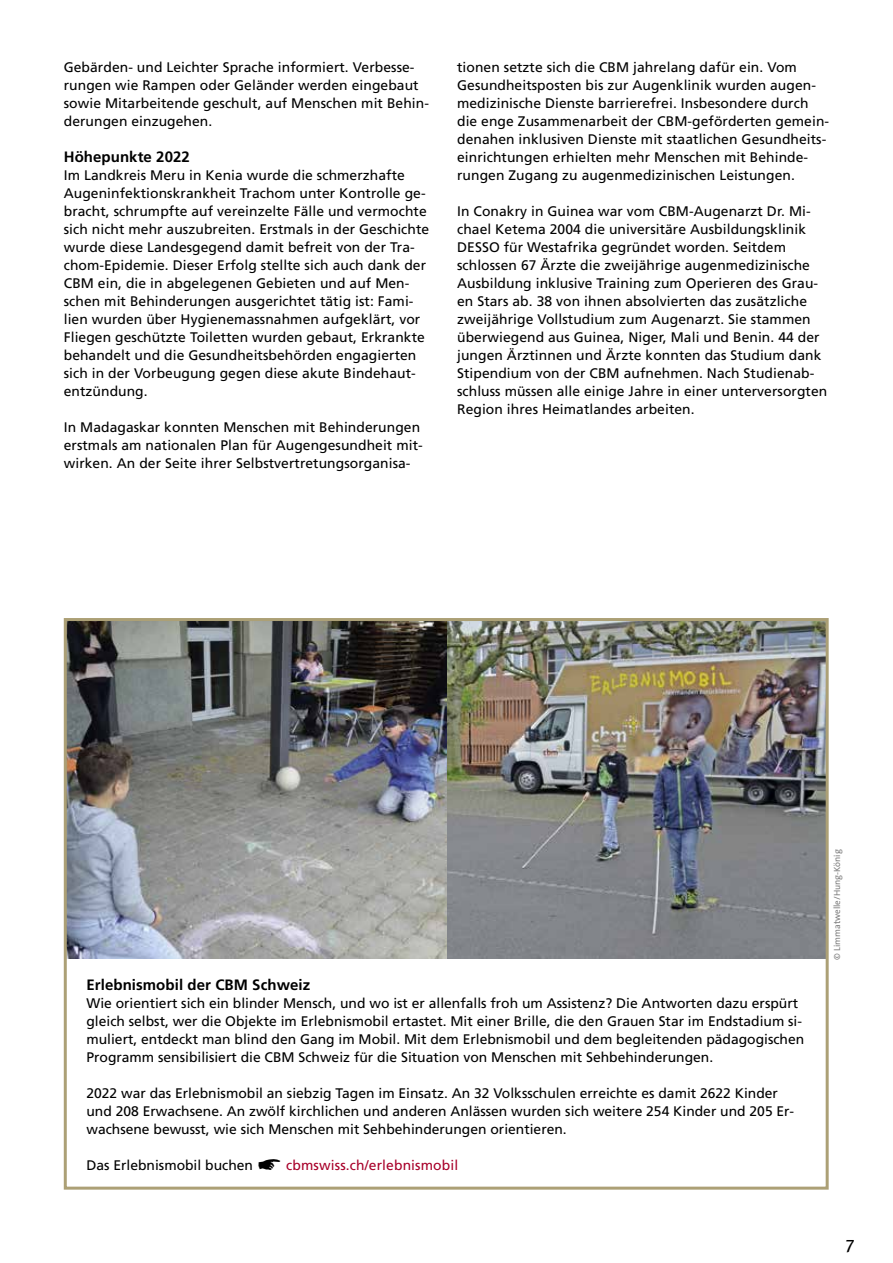
<style>
.page{position:relative;width:893px;height:1263px;background:#fff}
.page>*{position:absolute;margin:0;border:0;box-sizing:border-box;transform-origin:0 0}
.t1{font:18px "Meta Pro";color:#000}
.fliessbold{font:700 15px "Frutiger LT Com";letter-spacing:.005em;color:#000}
.fliesstext{font:13.8px/18px "Frutiger LT Com";letter-spacing:.005em;color:#000}
.fliesstext-2{font:13.8px "Frutiger LT Com";letter-spacing:.01em;color:#a8002a}
.t2{font:9px "The Sans Plain";color:#7c7c7c}
</style>
<div class="page">
<img style="left:68px;top:622px;width:757px;height:337px">
<div style="left:64px;top:618px;width:765px;height:571px;border:3px solid #aca076"></div>
<p class="fliesstext" style="left:64px;top:58px;width:367px">Gebärden- und Leichter Sprache informiert. Verbesse&shy;rungen wie Rampen oder Geländer werden eingebaut sowie Mitarbeitende geschult, auf Menschen mit Behin&shy;derungen einzugehen.</p>
<p class="fliessbold" style="left:64px;top:148px;width:128px">Höhepunkte 2022</p>
<p class="fliesstext" style="left:64px;top:166px;width:367px">Im Landkreis Meru in Kenia wurde die schmerzhafte Augeninfektionskrankheit Trachom unter Kontrolle ge&shy;bracht, schrumpfte auf vereinzelte Fälle und vermochte sich nicht mehr auszubreiten. Erstmals in der Geschichte wurde diese Landesgegend damit befreit von der Tra&shy;chom-Epidemie. Dieser Erfolg stellte sich auch dank der CBM ein, die in abgelegenen Gebieten und auf Men&shy;schen mit Behinderungen ausgerichtet tätig ist: Fami&shy;lien wurden über Hygienemassnahmen aufgeklärt, vor Fliegen geschützte Toiletten wurden gebaut, Erkrankte behandelt und die Gesundheitsbehörden engagierten sich in der Vorbeugung gegen diese akute Bindehaut&shy;entzündung.</p>
<p class="fliesstext" style="left:64px;top:418px;width:360px">In Madagaskar konnten Menschen mit Behinderungen erstmals am nationalen Plan für Augengesundheit mit&shy;wirken. An der Seite ihrer Selbstvertretungsorganisa-</p>
<p class="fliesstext" style="left:457px;top:58px;width:374px">tionen setzte sich die CBM jahrelang dafür ein. Vom Gesundheitsposten bis zur Augenklinik wurden augen&shy;medizinische Dienste barrierefrei. Insbesondere durch die enge Zusammenarbeit der CBM-geförderten gemein&shy;denahen inklusiven Dienste mit staatlichen Gesundheits&shy;einrichtungen erhielten mehr Menschen mit Behinde&shy;rungen Zugang zu augenmedizinischen Leistungen.</p>
<p class="fliesstext" style="left:457px;top:202px;width:372px">In Conakry in Guinea war vom CBM-Augenarzt Dr. Mi&shy;chael Ketema 2004 die universitäre Ausbildungsklinik DESSO für Westafrika gegründet worden. Seitdem schlossen 67 Ärzte die zweijährige augenmedizinische Ausbildung inklusive Training zum Operieren des Grau&shy;en Stars ab. 38 von ihnen absolvierten das zusätzliche zweijährige Vollstudium zum Augenarzt. Sie stammen überwiegend aus Guinea, Niger, Mali und Benin. 44 der jungen Ärztinnen und Ärzte konnten das Studium dank Stipendium von der CBM aufnehmen. Nach Studienab&shy;schluss müssen alle einige Jahre in einer unterversorgten Region ihres Heimatlandes arbeiten.</p>
<p class="t2" style="left:829px;top:960px;width:112px;rotate:-90deg">© Limmatwelle/Hung-König</p>
<p class="fliessbold" style="left:86px;top:976px;width:225px">Erlebnismobil der CBM Schweiz</p>
<p class="fliesstext" style="left:86px;top:994px;width:719px">Wie orientiert sich ein blinder Mensch, und wo ist er allenfalls froh um Assistenz? Die Antworten dazu erspürt gleich selbst, wer die Objekte im Erlebnismobil ertastet. Mit einer Brille, die den Grauen Star im Endstadium si&shy;muliert, entdeckt man blind den Gang im Mobil. Mit dem Erlebnismobil und dem begleitenden pädagogischen Programm sensibilisiert die CBM Schweiz für die Situation von Menschen mit Sehbehinderungen.</p>
<p class="fliesstext" style="left:86px;top:1084px;width:709px">2022 war das Erlebnismobil an siebzig Tagen im Einsatz. An 32 Volksschulen erreichte es damit 2622 Kinder und 208 Erwachsene. An zwölf kirchlichen und anderen Anlässen wurden sich weitere 254 Kinder und 205 Er&shy;wachsene bewusst, wie sich Menschen mit Sehbehinderungen orientieren.</p>
<p class="fliesstext" style="left:86px;top:1156px;width:168px">Das Erlebnismobil buchen</p>
<p class="fliesstext-2" style="left:286px;top:1157px;width:174px">cbmswiss.ch/erlebnismobil</p>
<h1 class="t1" style="left:846px;top:1231px;width:10px">7</h1>
</div>
